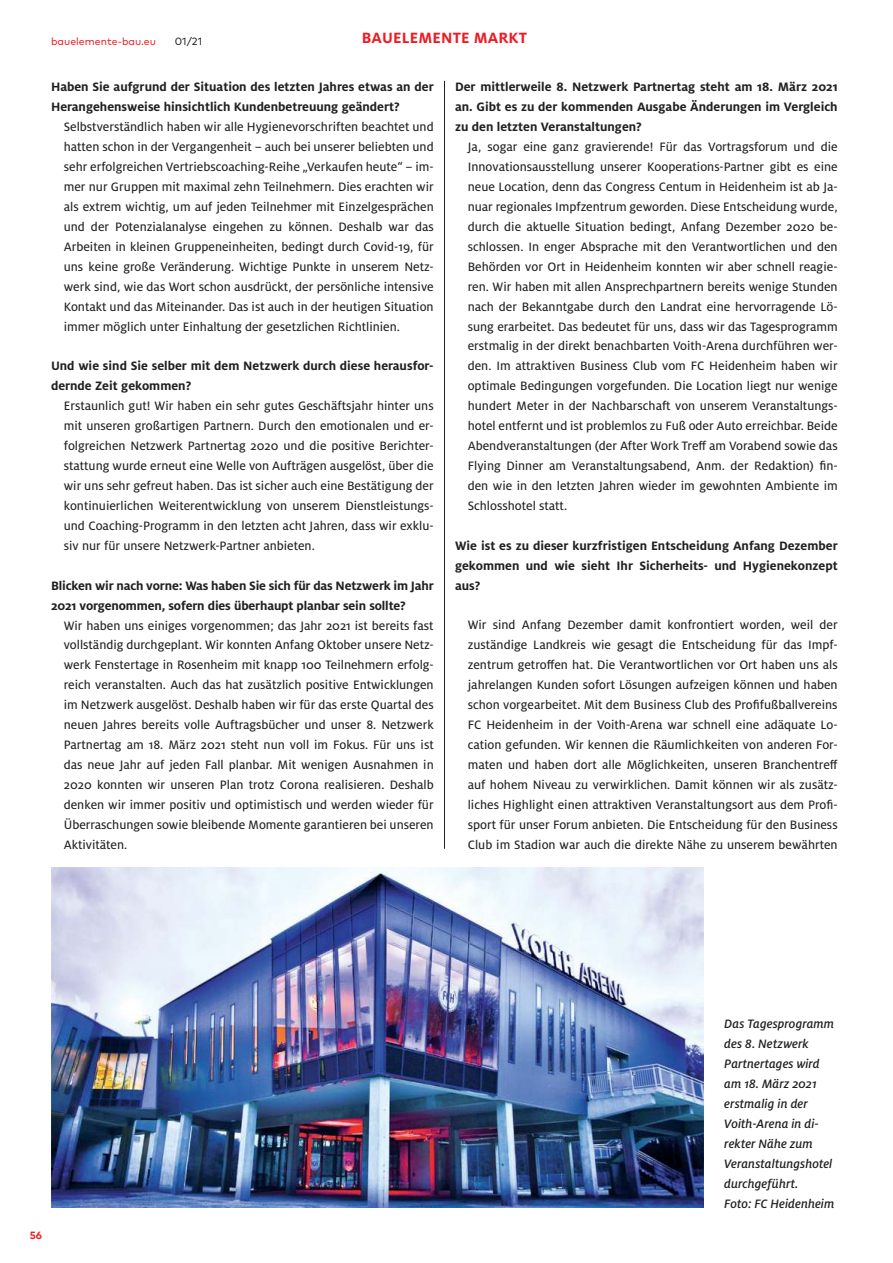
<style>
.page{position:relative;width:893px;height:1263px;background:#fff}
.page>*{position:absolute;margin:0;border:0;box-sizing:border-box;transform-origin:0 0}
.t1{font:700 16.5px "Milo Pro";letter-spacing:.01em;color:#ed1c24}
.t2{font:13.5px/20px "Milo Pro Text";color:#221f1f;text-align:justify}
.t3{font:700 13.5px/20px "Milo Pro";color:#221f1f}
.t4{font:italic 500 13.5px/20px "Milo Pro";letter-spacing:.005em;color:#221f1f}
.t5{font:10.5px "Mark Pro";color:#ed1c24}
.t6{font:10.5px "Mark Pro";color:#221f1f}
.t7{font:700 10.5px "Mark Pro";color:#ed1c24}
</style>
<div class="page">
<hr style="left:444px;top:81px;width:1px;height:768px;background:#221f1f">
<img style="left:51px;top:868px;width:652px;height:339px">
<p class="t5" style="left:51px;top:36px;width:107px">bauelemente-bau.eu</p>
<p class="t6" style="left:175px;top:36px;width:29px">01/21</p>
<p class="t1" style="left:362px;top:29px;width:167px">BAUELEMENTE MARKT</p>
<p class="t3" style="left:51px;top:77px;width:384px">Haben Sie aufgrund der Situation des letzten Jahres etwas an der<br>Herangehensweise hinsichtlich Kundenbetreuung geändert?</p>
<p class="t2" style="left:64px;top:117px;width:371px">Selbstverständlich haben wir alle Hygienevorschriften beachtet und hatten schon in der Vergangenheit – auch bei unserer beliebten und sehr erfolgreichen Vertriebscoaching-Reihe „Verkaufen heute“ – im&shy;mer nur Gruppen mit maximal zehn Teilnehmern. Dies erachten wir als extrem wichtig, um auf jeden Teilnehmer mit Einzelgesprächen und der Potenzialanalyse eingehen zu können. Deshalb war das Arbeiten in kleinen Gruppeneinheiten, bedingt durch Covid-19, für uns keine große Veränderung. Wichtige Punkte in unserem Netz&shy;werk sind, wie das Wort schon ausdrückt, der persönliche intensive Kontakt und das Miteinander. Das ist auch in der heutigen Situation immer möglich unter Einhaltung der gesetzlichen Richtlinien.</p>
<p class="t3" style="left:51px;top:356px;width:384px">Und wie sind Sie selber mit dem Netzwerk durch diese herausfor&shy;dernde Zeit gekommen?</p>
<p class="t2" style="left:64px;top:396px;width:371px">Erstaunlich gut! Wir haben ein sehr gutes Geschäftsjahr hinter uns mit unseren großartigen Partnern. Durch den emotionalen und er&shy;folgreichen Netzwerk Partnertag 2020 und die positive Berichter&shy;stattung wurde erneut eine Welle von Aufträgen ausgelöst, über die wir uns sehr gefreut haben. Das ist sicher auch eine Bestätigung der kontinuierlichen Weiterentwicklung von unserem Dienstleistungs&shy;und Coaching-Programm in den letzten acht Jahren, dass wir exklu&shy;siv nur für unsere Netzwerk-Partner anbieten.</p>
<p class="t3" style="left:51px;top:575px;width:384px">Blicken wir nach vorne: Was haben Sie sich für das Netzwerk im Jahr<br>2021 vorgenommen, sofern dies überhaupt planbar sein sollte?</p>
<p class="t2" style="left:64px;top:615px;width:371px">Wir haben uns einiges vorgenommen; das Jahr 2021 ist bereits fast vollständig durchgeplant. Wir konnten Anfang Oktober unsere Netz&shy;werk Fenstertage in Rosenheim mit knapp 100 Teilnehmern erfolg&shy;reich veranstalten. Auch das hat zusätzlich positive Entwicklungen im Netzwerk ausgelöst. Deshalb haben wir für das erste Quartal des neuen Jahres bereits volle Auftragsbücher und unser 8. Netzwerk Partnertag am 18. März 2021 steht nun voll im Fokus. Für uns ist das neue Jahr auf jeden Fall planbar. Mit wenigen Ausnahmen in 2020 konnten wir unseren Plan trotz Corona realisieren. Deshalb denken wir immer positiv und optimistisch und werden wieder für Überraschungen sowie bleibende Momente garantieren bei unseren Aktivitäten.</p>
<p class="t3" style="left:455px;top:77px;width:384px;text-align:justify">Der mittlerweile 8. Netzwerk Partnertag steht am 18. März 2021 an. Gibt es zu der kommenden Ausgabe Änderungen im Vergleich zu den letzten Veranstaltungen?</p>
<p class="t2" style="left:468px;top:137px;width:371px">Ja, sogar eine ganz gravierende! Für das Vortragsforum und die Innovationsausstellung unserer Kooperations-Partner gibt es eine neue Location, denn das Congress Centum in Heidenheim ist ab Ja&shy;nuar regionales Impfzentrum geworden. Diese Entscheidung wurde, durch die aktuelle Situation bedingt, Anfang Dezember 2020 be&shy;schlossen. In enger Absprache mit den Verantwortlichen und den Behörden vor Ort in Heidenheim konnten wir aber schnell reagie&shy;ren. Wir haben mit allen Ansprechpartnern bereits wenige Stunden nach der Bekanntgabe durch den Landrat eine hervorragende Lö&shy;sung erarbeitet. Das bedeutet für uns, dass wir das Tagesprogramm erstmalig in der direkt benachbarten Voith-Arena durchführen wer&shy;den. Im attraktiven Business Club vom FC Heidenheim haben wir optimale Bedingungen vorgefunden. Die Location liegt nur wenige hundert Meter in der Nachbarschaft von unserem Veranstaltungs&shy;hotel entfernt und ist problemlos zu Fuß oder Auto erreichbar. Beide Abendveranstaltungen (der After Work Treff am Vorabend sowie das Flying Dinner am Veranstaltungsabend, Anm. der Redaktion) fin&shy;den wie in den letzten Jahren wieder im gewohnten Ambiente im Schlosshotel statt.</p>
<p class="t3" style="left:455px;top:535px;width:384px;text-align:justify">Wie ist es zu dieser kurzfristigen Entscheidung Anfang Dezember gekommen und wie sieht Ihr Sicherheits- und Hygienekonzept aus?</p>
<p class="t2" style="left:468px;top:615px;width:371px">Wir sind Anfang Dezember damit konfrontiert worden, weil der zuständige Landkreis wie gesagt die Entscheidung für das Impf&shy;zentrum getroffen hat. Die Verantwortlichen vor Ort haben uns als jahrelangen Kunden sofort Lösungen aufzeigen können und haben schon vorgearbeitet. Mit dem Business Club des Profifußballvereins FC Heidenheim in der Voith-Arena war schnell eine adäquate Lo&shy;cation gefunden. Wir kennen die Räumlichkeiten von anderen For&shy;maten und haben dort alle Möglichkeiten, unseren Branchentreff auf hohem Niveau zu verwirklichen. Damit können wir als zusätz&shy;liches Highlight einen attraktiven Veranstaltungsort aus dem Profi&shy;sport für unser Forum anbieten. Die Entscheidung für den Business Club im Stadion war auch die direkte Nähe zu unserem bewährten</p>
<p class="t7" style="left:30px;top:1231px;width:14px">56</p>
<p class="t4" style="left:724px;top:1015px;width:112px">Das Tagesprogramm des 8. Netzwerk<br>Partnertages wird am 18. März 2021 erstmalig in der<br>Voith-Arena in di&shy;rekter Nähe zum<br>Veranstaltungshotel durchgeführt.<br>Foto: FC Heidenheim</p>
</div>
